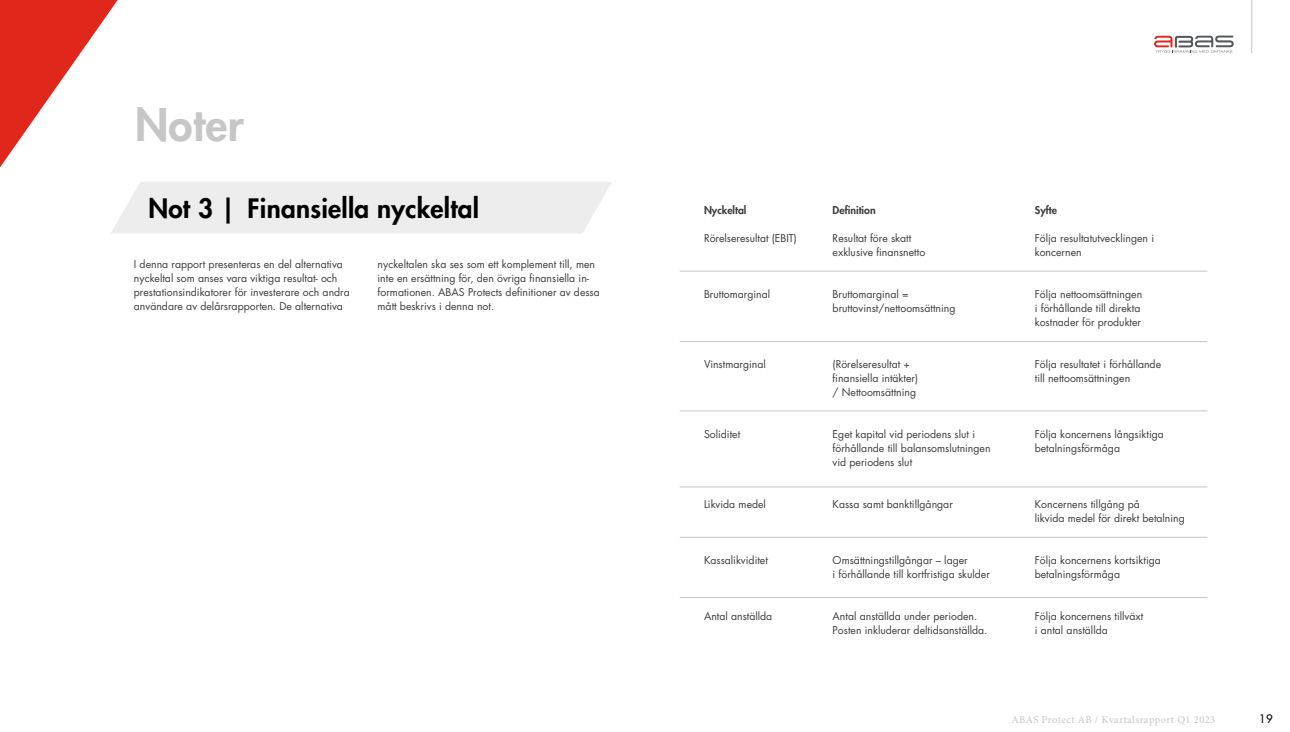
<style>
.page{position:relative;width:1290px;height:732px;background:#fff}
.page>*{position:absolute;margin:0;border:0;box-sizing:border-box;transform-origin:0 0}
.t1{font:800 43.75px "Futura";letter-spacing:.01em;color:#c6c6c6}
.t2{font:800 26.07px "Futura";letter-spacing:.01em;color:#000}
.t3{font:11.38px "Futura";color:#000}
.t4{font:10.5px/14px "Futura";color:#3c3c3b}
.t5{font:10.5px "Minion Pro";letter-spacing:.04em;color:#c6c6c6}
.t6{font:800 10.5px "Futura";color:#3c3c3b}
</style>
<div class="page">
<svg style="left:1154px;top:36px;width:79px;height:17px"></svg>
<hr style="left:1251px;top:0;width:1px;height:53px;background:#c6c6c6">
<svg style="left:0;top:0;width:118px;height:167px"></svg>
<div style="left:111px;top:182px;width:501px;height:51px;background:#ededed"></div>
<hr style="left:680px;top:271px;width:527px;height:1px;background:#c6c6c6">
<hr style="left:680px;top:341px;width:527px;height:1px;background:#c6c6c6">
<hr style="left:680px;top:410px;width:527px;height:1px;background:#c6c6c6">
<hr style="left:680px;top:597px;width:527px;height:1px;background:#c6c6c6">
<hr style="left:680px;top:486px;width:527px;height:1px;background:#c6c6c6">
<hr style="left:680px;top:537px;width:527px;height:1px;background:#c6c6c6">
<h1 class="t1" style="left:135px;top:97px;width:110px">Noter</h1>
<h2 class="t2" style="left:148px;top:191px;width:332px">Not 3 | Finansiella nyckeltal</h2>
<p class="t6" style="left:704px;top:204px;width:44px">Nyckeltal</p>
<p class="t6" style="left:833px;top:204px;width:45px">Definition</p>
<p class="t6" style="left:1035px;top:204px;width:24px">Syfte</p>
<p class="t4" style="left:704px;top:231px;width:94px">Rörelseresultat (EBIT)</p>
<p class="t4" style="left:833px;top:231px;width:80px">Resultat före skatt</p>
<p class="t4" style="left:1035px;top:231px;width:121px">Följa resultatutvecklingen i</p>
<p class="t4" style="left:833px;top:245px;width:94px">exklusive finansnetto</p>
<p class="t4" style="left:1035px;top:245px;width:48px">koncernen</p>
<p class="t4" style="left:704px;top:287px;width:68px">Bruttomarginal</p>
<p class="t4" style="left:833px;top:287px;width:77px">Bruttomarginal =</p>
<p class="t4" style="left:1035px;top:287px;width:109px">Följa nettoomsättningen</p>
<p class="t4" style="left:833px;top:301px;width:124px">bruttovinst/nettoomsättning</p>
<p class="t4" style="left:1035px;top:301px;width:108px">i förhållande till direkta kostnader för produkter</p>
<p class="t4" style="left:704px;top:357px;width:63px">Vinstmarginal</p>
<p class="t4" style="left:833px;top:357px;width:79px">(Rörelseresultat +</p>
<p class="t4" style="left:1035px;top:357px;width:128px">Följa resultatet i förhållande</p>
<p class="t4" style="left:833px;top:371px;width:87px">finansiella intäkter)</p>
<p class="t4" style="left:1035px;top:371px;width:97px">till nettoomsättningen</p>
<p class="t4" style="left:833px;top:385px;width:85px">/ Nettoomsättning</p>
<p class="t4" style="left:704px;top:427px;width:38px">Soliditet</p>
<p class="t4" style="left:833px;top:427px;width:144px">Eget kapital vid periodens slut i</p>
<p class="t4" style="left:1035px;top:427px;width:131px">Följa koncernens långsiktiga</p>
<p class="t4" style="left:833px;top:441px;width:159px">förhållande till balansomslutningen</p>
<p class="t4" style="left:1035px;top:441px;width:87px">betalningsförmåga</p>
<p class="t4" style="left:833px;top:455px;width:81px">vid periodens slut</p>
<p class="t4" style="left:704px;top:497px;width:63px">Likvida medel</p>
<p class="t4" style="left:833px;top:497px;width:122px">Kassa samt banktillgångar</p>
<p class="t4" style="left:1035px;top:497px;width:152px">Koncernens tillgång på<br>likvida medel för direkt betalning</p>
<p class="t4" style="left:704px;top:553px;width:65px">Kassalikviditet</p>
<p class="t4" style="left:833px;top:553px;width:137px">Omsättningstillgångar – lager</p>
<p class="t4" style="left:1035px;top:553px;width:128px">Följa koncernens kortsiktiga</p>
<p class="t4" style="left:833px;top:567px;width:159px">i förhållande till kortfristiga skulder</p>
<p class="t4" style="left:1035px;top:567px;width:87px">betalningsförmåga</p>
<p class="t4" style="left:704px;top:609px;width:70px">Antal anställda</p>
<p class="t4" style="left:833px;top:609px;width:146px">Antal anställda under perioden.</p>
<p class="t4" style="left:1035px;top:609px;width:110px">Följa koncernens tillväxt</p>
<p class="t4" style="left:833px;top:623px;width:156px">Posten inkluderar deltidsanställda.</p>
<p class="t4" style="left:1035px;top:623px;width:75px">i antal anställda</p>
<p class="t4" style="left:134px;top:257px;width:217px">I denna rapport presenteras en del alternativa nyckeltal som anses vara viktiga resultat- och prestationsindikatorer för investerare och andra användare av delårsrapporten. De alternativa</p>
<p class="t4" style="left:377px;top:257px;width:224px">nyckeltalen ska ses som ett komplement till, men inte en ersättning för, den övriga finansiella in&shy;formationen. ABAS Protects definitioner av dessa mått beskrivs i denna not.</p>
<p class="t5" style="left:1011px;top:712px;width:205px">ABAS Protect AB / Kvartalsrapport Q1 2023</p>
<p class="t3" style="left:1259px;top:711px;width:15px">19</p>
</div>
